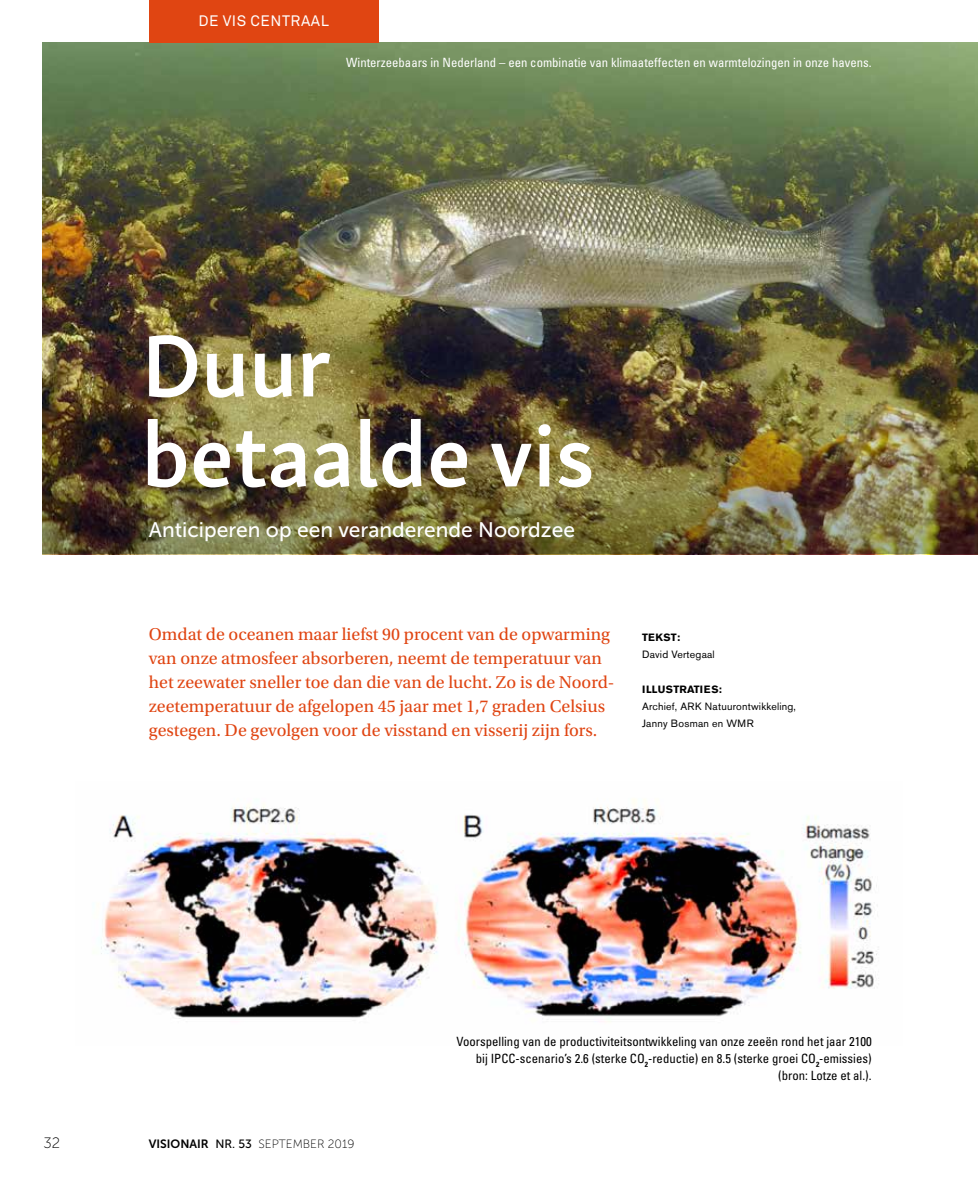
<style>
.page{position:relative;width:978px;height:1191px;background:#fff}
.page>*{position:absolute;margin:0;border:0;box-sizing:border-box;transform-origin:0 0}
.t1{font:600 90px/90px "Skolar Sans Latn";letter-spacing:-.01em;color:#fff}
.t2{font:21px "Museo Sans 500";color:#fff}
.t3{font:18px/24px "Utopia Std";color:#e04512}
.t4{font:15px "Akkurat";letter-spacing:.035em;color:#fff}
.t5{font:15px "Museo Sans 100";color:#000}
.t6{font:condensed 12.75px/17.2px "Univers LT Std";color:#000;text-align:right}
.t7{font:condensed 12.75px "Univers LT Std";color:#fff}
.t8{font:12px "Museo Sans 100";color:#000}
.t9{font:10.5px/17.2px "Akzidenz Grotesk BE";letter-spacing:.02em;color:#000}
.t10{font:700 10.5px "Akzidenz Grotesk BE";letter-spacing:.02em;color:#000}
.s1{font-family:"Museo Sans 700"}
.s2{font-family:"Museo Sans 500"}
</style>
<div class="page">
<img style="left:43px;top:43px;width:935px;height:511px">
<div style="left:149px;top:0;width:229px;height:43px;background:#e04512"></div>
<img style="left:101px;top:799px;width:776px;height:223px">
<p class="t4" style="left:198px;top:12px;width:132px">DE VIS CENTRAAL</p>
<p class="t7" style="left:346px;top:55px;width:527px">Winterzeebaars in Nederland – een combinatie van klimaateffecten en warmtelozingen in onze havens.</p>
<h1 class="t1" style="left:141px;top:313px;width:455px">Duur betaalde vis</h1>
<p class="t2" style="left:149px;top:518px;width:428px">Anticiperen op een veranderende Noordzee</p>
<p class="t3" style="left:149px;top:623px;width:467px">Omdat de oceanen maar liefst 90 procent van de opwarming van onze atmosfeer absorberen, neemt de temperatuur van het zeewater sneller toe dan die van de lucht. Zo is de Noord&shy;zeetemperatuur de afgelopen 45 jaar met 1,7 graden Celsius gestegen. De gevolgen voor de visstand en visserij zijn fors.</p>
<p class="t10" style="left:642px;top:631px;width:40px">TEKST:</p>
<p class="t9" style="left:642px;top:645px;width:74px">David Vertegaal</p>
<p class="t10" style="left:642px;top:683px;width:81px">ILLUSTRATIES:</p>
<p class="t9" style="left:642px;top:697px;width:155px">Archief, ARK Natuurontwikkeling,<br>Janny Bosman en WMR</p>
<p class="t5" style="left:44px;top:1135px;width:18px">32</p>
<p class="t8" style="left:149px;top:1138px;width:207px"><span class="s1">VISIONAIR</span> <span class="s2">NR. 53</span> SEPTEMBER 2019</p>
<p class="t6" style="left:456px;top:1032px;width:417px">Voorspelling van de productiviteitsontwikkeling van onze zeeën rond het jaar 2100 bij IPCC-scenario’s 2.6 (sterke CO<sub>2</sub>-reductie) en 8.5 (sterke groei CO<sub>2</sub>-emissies) (bron: Lotze et al.).</p>
</div>
